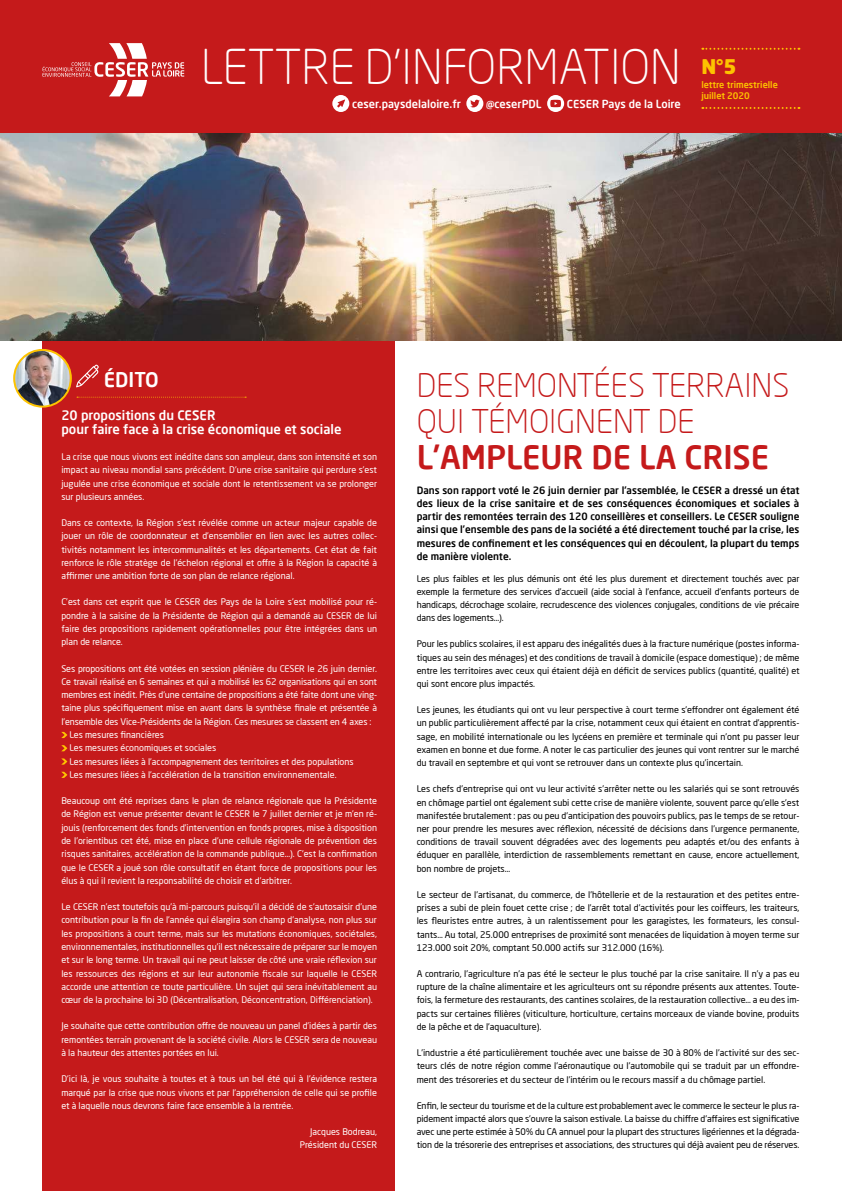
<style>
.page{position:relative;width:842px;height:1191px;background:#fff}
.page>*{position:absolute;margin:0;border:0;box-sizing:border-box;transform-origin:0 0}
.t1{font:300 47px "Neo Sans Pro";color:#fff}
.t2{font:300 32px/36.2px "Neo Sans Pro";color:#c51a1b}
.t3{font:500 32px "Neo Sans Pro";color:#c51a1b}
.t4{font:500 20px "Neo Sans Pro";color:#fff}
.t5{font:900 20px "Neo Sans Std";color:#fdc300}
.t6{font:500 13px/13.3px "Neo Sans Pro";color:#fff}
.t7{font:500 11px "Neo Sans Pro";color:#fff}
.t8{font:500 10px/13.2px "Neo Sans Pro";color:#000;text-align:justify}
.t9{font:9px/13.2px "Neo Sans Pro";color:#000;text-align:justify}
.t10{font:9px/13.3px "Neo Sans Pro";color:#fff;text-align:justify}
.t11{font:500 9px/11.6px "Neo Sans Pro";color:#fdc300}
</style>
<div class="page">
<div style="left:0;top:0;width:842px;height:133px;background:#c51a1b"></div>
<div style="left:43px;top:340px;width:352px;height:851px;background:#c51a1b"></div>
<svg style="left:76px;top:365px;width:23px;height:22px"></svg>
<svg style="left:61px;top:732px;width:6px;height:6px"></svg>
<svg style="left:61px;top:745px;width:6px;height:6px"></svg>
<svg style="left:61px;top:758px;width:6px;height:6px"></svg>
<svg style="left:61px;top:771px;width:6px;height:7px"></svg>
<svg style="left:332px;top:95px;width:17px;height:17px"></svg>
<svg style="left:466px;top:95px;width:17px;height:17px"></svg>
<svg style="left:547px;top:95px;width:17px;height:17px"></svg>
<svg style="left:43px;top:43px;width:141px;height:53px"></svg>
<svg style="left:702px;top:48px;width:97px;height:2px"></svg>
<svg style="left:702px;top:107px;width:97px;height:2px"></svg>
<svg style="left:77px;top:397px;width:169px;height:1px"></svg>
<img style="left:14px;top:350px;width:56px;height:56px">
<div style="left:13px;top:349px;width:59px;height:58px;border:2px solid #fdc300;border-radius:50%"></div>
<img style="left:0;top:133px;width:842px;height:207px">
<h1 class="t1" style="left:201px;top:39px;width:481px">LETTRE D’INFORMATION</h1>
<h3 class="t5" style="left:701px;top:55px;width:37px">N°5</h3>
<p class="t11" style="left:701px;top:78px;width:78px">lettre trimestrielle juillet 2020</p>
<p class="t7" style="left:352px;top:98px;width:110px">ceser.paysdelaloire.fr</p>
<p class="t7" style="left:486px;top:98px;width:57px">@ceserPDL</p>
<p class="t7" style="left:567px;top:98px;width:115px">CESER Pays de la Loire</p>
<h3 class="t4" style="left:104px;top:368px;width:57px">ÉDITO</h3>
<h3 class="t6" style="left:61px;top:409px;width:282px">20 propositions du CESER<br>pour faire face à la crise économique et sociale</h3>
<p class="t10" style="left:61px;top:450px;width:317px">La crise que nous vivons est inédite dans son ampleur, dans son intensité et son impact au niveau mondial sans précédent. D’une crise sanitaire qui perdure s’est jugulée une crise économique et sociale dont le retentissement va se prolonger sur plusieurs années.</p>
<p class="t10" style="left:61px;top:516px;width:317px">Dans ce contexte, la Région s’est révélée comme un acteur majeur capable de jouer un rôle de coordonnateur et d’ensemblier en lien avec les autres collec&shy;tivités notamment les intercommunalités et les départements. Cet état de fait renforce le rôle stratège de l’échelon régional et offre à la Région la capacité à affirmer une ambition forte de son plan de relance régional.</p>
<p class="t10" style="left:61px;top:595px;width:317px">C’est dans cet esprit que le CESER des Pays de la Loire s’est mobilisé pour ré&shy;pondre à la saisine de la Présidente de Région qui a demandé au CESER de lui faire des propositions rapidement opérationnelles pour être intégrées dans un plan de relance.</p>
<p class="t10" style="left:61px;top:661px;width:317px">Ses propositions ont été votées en session plénière du CESER le 26 juin dernier.</p>
<p class="t10" style="left:61px;top:675px;width:317px">Ce travail réalisé en 6 semaines et qui a mobilisé les 62 organisations qui en sont</p>
<p class="t10" style="left:61px;top:688px;width:317px">membres est inédit. Près d’une centaine de propositions a été faite dont une ving-</p>
<p class="t10" style="left:61px;top:701px;width:317px">taine plus spécifiquement mise en avant dans la synthèse finale et présentée à</p>
<p class="t10" style="left:61px;top:714px;width:312px">l’ensemble des Vice-Présidents de la Région. Ces mesures se classent en 4 axes :</p>
<p class="t10" style="left:69px;top:728px;width:96px">Les mesures financières</p>
<p class="t10" style="left:69px;top:741px;width:148px">Les mesures économiques et sociales</p>
<p class="t10" style="left:69px;top:754px;width:286px">Les mesures liées à l’accompagnement des territoires et des populations</p>
<p class="t10" style="left:69px;top:768px;width:269px">Les mesures liées à l’accélération de la transition environnementale.</p>
<p class="t10" style="left:61px;top:794px;width:317px">Beaucoup ont été reprises dans le plan de relance régionale que la Présidente de Région est venue présenter devant le CESER le 7 juillet dernier et je m’en ré&shy;jouis (renforcement des fonds d’intervention en fonds propres, mise à disposition de l’orientibus cet été, mise en place d’une cellule régionale de prévention des risques sanitaires, accélération de la commande publique…). C’est la confirmation que le CESER a joué son rôle consultatif en étant force de propositions pour les élus à qui il revient la responsabilité de choisir et d’arbitrer.</p>
<p class="t10" style="left:61px;top:900px;width:317px">Le CESER n’est toutefois qu’à mi-parcours puisqu’il a décidé de s’autosaisir d’une contribution pour la fin de l’année qui élargira son champ d’analyse, non plus sur les propositions à court terme, mais sur les mutations économiques, sociétales, environnementales, institutionnelles qu’il est nécessaire de préparer sur le moyen et sur le long terme. Un travail qui ne peut laisser de côté une vraie réflexion sur les ressources des régions et sur leur autonomie fiscale sur laquelle le CESER accorde une attention ce toute particulière. Un sujet qui sera inévitablement au cœur de la prochaine loi 3D (Décentralisation, Déconcentration, Différenciation).</p>
<p class="t10" style="left:61px;top:1019px;width:317px">Je souhaite que cette contribution offre de nouveau un panel d’idées à partir des remontées terrain provenant de la société civile. Alors le CESER sera de nouveau à la hauteur des attentes portées en lui.</p>
<p class="t10" style="left:61px;top:1072px;width:317px">D’ici là, je vous souhaite à toutes et à tous un bel été qui à l’évidence restera marqué par la crise que nous vivons et par l’appréhension de celle qui se profile et à laquelle nous devrons faire face ensemble à la rentrée.</p>
<p class="t10" style="left:300px;top:1125px;width:79px;text-align:right">Jacques Bodreau,<br>Président du CESER</p>
<h2 class="t2" style="left:417px;top:366px;width:374px">DES REMONTÉES TERRAINS<br>QUI TÉMOIGNENT DE</h2>
<h2 class="t3" style="left:417px;top:439px;width:354px">L’AMPLEUR DE LA CRISE</h2>
<p class="t8" style="left:417px;top:483px;width:384px">Dans son rapport voté le 26 juin dernier par l’assemblée, le CESER a dressé un état des lieux de la crise sanitaire et de ses conséquences économiques et sociales à partir des remontées terrain des 120 conseillères et conseillers. Le CESER souligne ainsi que l’ensemble des pans de la société a été directement touché par la crise, les mesures de confinement et les conséquences qui en découlent, la plupart du temps de manière violente.</p>
<p class="t9" style="left:417px;top:571px;width:384px">Les plus faibles et les plus démunis ont été les plus durement et directement touchés avec par exemple la fermeture des services d’accueil (aide social à l’enfance, accueil d’enfants porteurs de handicaps, décrochage scolaire, recrudescence des violences conjugales, conditions de vie précaire dans des logements…).</p>
<p class="t9" style="left:417px;top:637px;width:384px">Pour les publics scolaires, il est apparu des inégalités dues à la fracture numérique (postes informa&shy;tiques au sein des ménages) et des conditions de travail à domicile (espace domestique) ; de même entre les territoires avec ceux qui étaient déjà en déficit de services publics (quantité, qualité) et qui sont encore plus impactés.</p>
<p class="t9" style="left:417px;top:703px;width:384px">Les jeunes, les étudiants qui ont vu leur perspective à court terme s’effondrer ont également été un public particulièrement affecté par la crise, notamment ceux qui étaient en contrat d’apprentis&shy;sage, en mobilité internationale ou les lycéens en première et terminale qui n’ont pu passer leur examen en bonne et due forme. A noter le cas particulier des jeunes qui vont rentrer sur le marché du travail en septembre et qui vont se retrouver dans un contexte plus qu’incertain.</p>
<p class="t9" style="left:417px;top:782px;width:384px">Les chefs d’entreprise qui ont vu leur activité s’arrêter nette ou les salariés qui se sont retrouvés en chômage partiel ont également subi cette crise de manière violente, souvent parce qu’elle s’est manifestée brutalement : pas ou peu d’anticipation des pouvoirs publics, pas le temps de se retour&shy;ner pour prendre les mesures avec réflexion, nécessité de décisions dans l’urgence permanente, conditions de travail souvent dégradées avec des logements peu adaptés et/ou des enfants à éduquer en parallèle, interdiction de rassemblements remettant en cause, encore actuellement, bon nombre de projets…</p>
<p class="t9" style="left:417px;top:888px;width:384px">Le secteur de l’artisanat, du commerce, de l’hôtellerie et de la restauration et des petites entre&shy;prises a subi de plein fouet cette crise ; de l’arrêt total d’activités pour les coiffeurs, les traiteurs, les fleuristes entre autres, à un ralentissement pour les garagistes, les formateurs, les consul&shy;tants… Au total, 25.000 entreprises de proximité sont menacées de liquidation à moyen terme sur 123.000 soit 20%, comptant 50.000 actifs sur 312.000 (16%).</p>
<p class="t9" style="left:417px;top:967px;width:384px">A contrario, l’agriculture n’a pas été le secteur le plus touché par la crise sanitaire. Il n’y a pas eu rupture de la chaîne alimentaire et les agriculteurs ont su répondre présents aux attentes. Toute&shy;fois, la fermeture des restaurants, des cantines scolaires, de la restauration collective… a eu des im&shy;pacts sur certaines filières (viticulture, horticulture, certains morceaux de viande bovine, produits de la pêche et de l’aquaculture).</p>
<p class="t9" style="left:417px;top:1046px;width:384px">L’industrie a été particulièrement touchée avec une baisse de 30 à 80% de l’activité sur des sec&shy;teurs clés de notre région comme l’aéronautique ou l’automobile qui se traduit par un effondre&shy;ment des trésoreries et du secteur de l’intérim ou le recours massif a du chômage partiel.</p>
<p class="t9" style="left:417px;top:1098px;width:384px">Enfin, le secteur du tourisme et de la culture est probablement avec le commerce le secteur le plus ra&shy;pidement impacté alors que s’ouvre la saison estivale. La baisse du chiffre d'affaires est significative avec une perte estimée à 50% du CA annuel pour la plupart des structures ligériennes et la dégrada&shy;tion de la trésorerie des entreprises et associations, des structures qui déjà avaient peu de réserves.</p>
</div>
